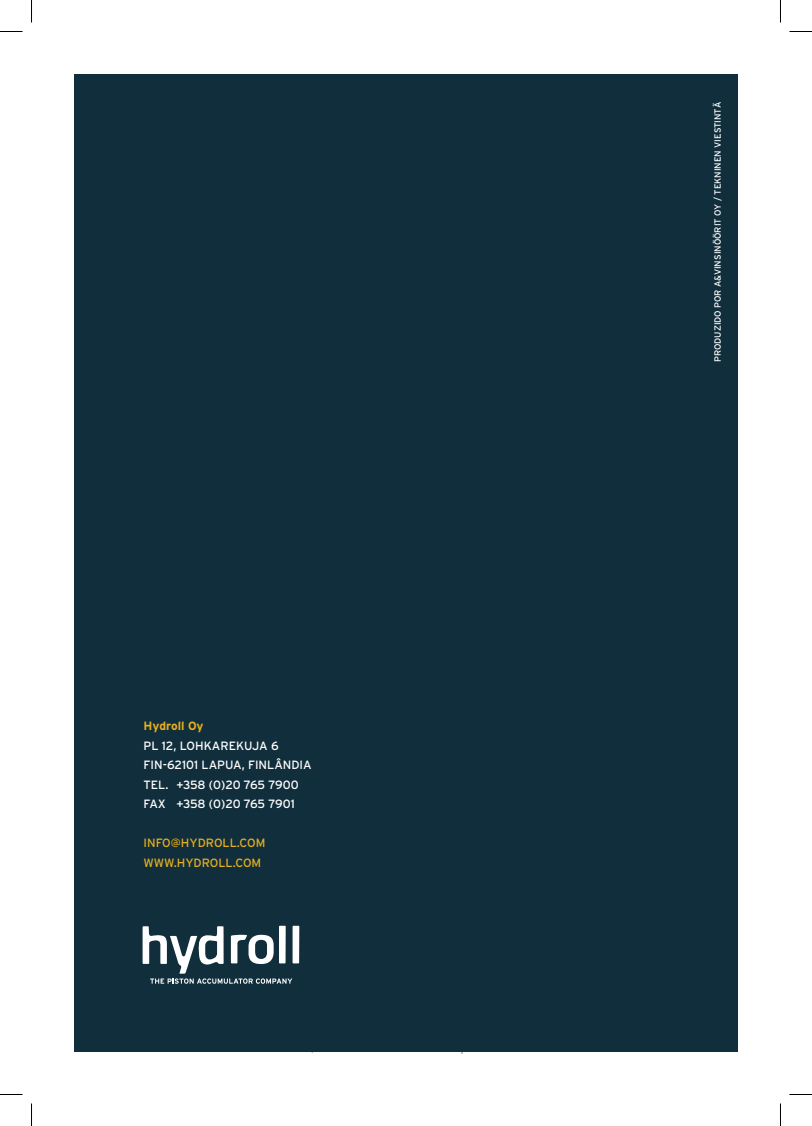
<style>
.page{position:relative;width:812px;height:1126px;background:#fff}
.page>*{position:absolute;margin:0;border:0;box-sizing:border-box;transform-origin:0 0}
.Leipis{font:12px "Interstate";color:#fff}
.Leipis-2{font:12px "Interstate";color:#e6b01e}
.Leipis-3{font:700 12px "Interstate";color:#e6b01e}
.Taulukon_otsikko{font:9px "Interstate";color:#fff}
</style>
<div class="page">
<div style="left:74px;top:74px;width:663px;height:978px;background:#112e3c"></div>
<svg style="left:142px;top:926px;width:157px;height:58px"></svg>
<svg style="left:0;top:31px;width:22px;height:1px"></svg>
<svg style="left:789px;top:31px;width:22px;height:1px"></svg>
<svg style="left:0;top:1094px;width:22px;height:1px"></svg>
<svg style="left:789px;top:1094px;width:22px;height:1px"></svg>
<svg style="left:31px;top:0;width:1px;height:22px"></svg>
<svg style="left:31px;top:1103px;width:1px;height:23px"></svg>
<svg style="left:780px;top:0;width:1px;height:22px"></svg>
<svg style="left:780px;top:1103px;width:1px;height:23px"></svg>
<p class="Leipis-3" style="left:143px;top:719px;width:62px">Hydroll Oy</p>
<p class="Leipis" style="left:143px;top:739px;width:137px">PL 12, LOHKAREKUJA 6</p>
<p class="Leipis" style="left:143px;top:758px;width:170px">FIN-62101 LAPUA, FINLÂNDIA</p>
<p class="Leipis" style="left:143px;top:778px;width:156px">TEL. +358 (0)20 765 7900</p>
<p class="Leipis" style="left:143px;top:797px;width:153px">FAX +358 (0)20 765 7901</p>
<p class="Leipis-2" style="left:143px;top:836px;width:123px">INFO@HYDROLL.COM</p>
<p class="Leipis-2" style="left:143px;top:856px;width:119px">WWW.HYDROLL.COM</p>
<p class="Taulukon_otsikko" style="left:712px;top:362px;width:262px;rotate:-90deg">PRODUZIDO POR A&amp;VINSINÖÖRIT OY / TEKNINEN VIESTINTÄ</p>
</div>
